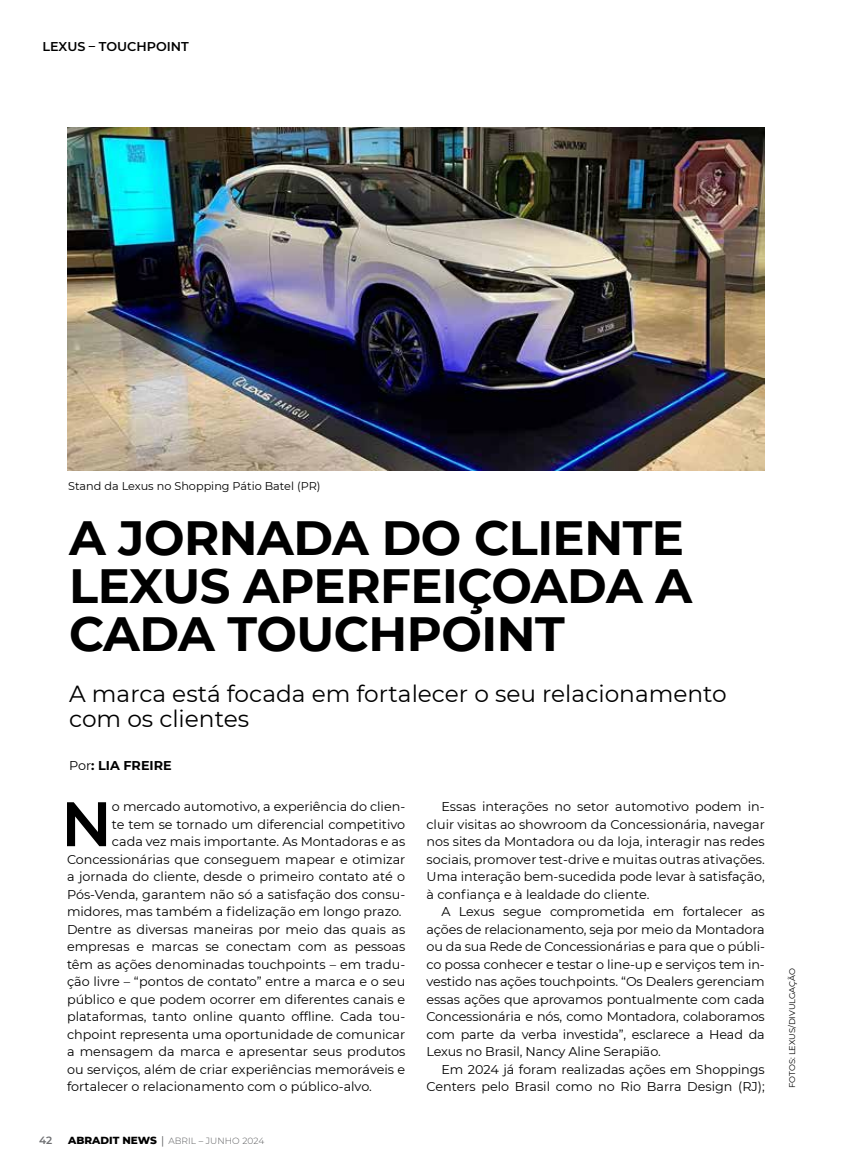
<style>
.page{position:relative;width:851px;height:1170px;background:#fff}
.page>*{position:absolute;margin:0;border:0;box-sizing:border-box;transform-origin:0 0}
.t1{font:600 62.7px "Montserrat";color:#000}
.t2{font:700 48px/48px "Montserrat";letter-spacing:-.01em;color:#000}
.t3{font:23.25px/25.5px "Montserrat";color:#000}
.t4{font:12.75px/17.5px "Montserrat";color:#000;text-align:justify}
.t5{font:600 12.75px "Montserrat";color:#000}
.t6{font:700 12.75px "Montserrat";color:#000}
.t7{font:11.25px "Montserrat";color:#000}
.t8{font:600 10.5px "Montserrat";color:#6d6e71}
.t9{font:300 9px "Montserrat";letter-spacing:.01em;color:#58595b}
.t10{font:8.25px "Montserrat";letter-spacing:-.01em;color:#000}
.s1{font-weight:400}
.s2{font-weight:800;font-size:10.5px;color:#000}
.s3{font-family:"Myriad Pro";font-weight:400;font-size:10.5px}
</style>
<div class="page">
<img style="left:67px;top:128px;width:697px;height:342px">
<p class="t5" style="left:43px;top:38px;width:148px">LEXUS – TOUCHPOINT</p>
<p class="t7" style="left:68px;top:478px;width:254px">Stand da Lexus no Shopping Pátio Batel (PR)</p>
<h2 class="t2" style="left:69px;top:511px;width:624px">A JORNADA DO CLIENTE<br>LEXUS APERFEIÇOADA A<br>CADA TOUCHPOINT</h2>
<h3 class="t3" style="left:69px;top:680px;width:659px">A marca está focada em fortalecer o seu relacionamento com os clientes</h3>
<p class="t6" style="left:69px;top:756px;width:104px"><span class="s1">Por</span>: LIA FREIRE</p>
<h1 class="t1" style="left:61px;top:779px;width:52px">N</h1>
<p class="t4" style="left:112px;top:797px;width:295px">o mercado automotivo, a experiência do clien-</p>
<p class="t4" style="left:112px;top:814px;width:295px">te tem se tornado um diferencial competitivo</p>
<p class="t4" style="left:112px;top:832px;width:295px">cada vez mais importante. As Montadoras e as</p>
<p class="t4" style="left:67px;top:849px;width:340px">Concessionárias que conseguem mapear e otimizar</p>
<p class="t4" style="left:67px;top:867px;width:339px">a jornada do cliente, desde o primeiro contato até o</p>
<p class="t4" style="left:67px;top:884px;width:340px">Pós-Venda, garantem não só a satisfação dos consu-</p>
<p class="t4" style="left:67px;top:902px;width:336px">midores, mas também a fidelização em longo prazo.</p>
<p class="t4" style="left:67px;top:919px;width:340px">Dentre as diversas maneiras por meio das quais as</p>
<p class="t4" style="left:67px;top:937px;width:340px">empresas e marcas se conectam com as pessoas</p>
<p class="t4" style="left:67px;top:954px;width:340px">têm as ações denominadas touchpoints – em tradu-</p>
<p class="t4" style="left:67px;top:972px;width:340px">ção livre – “pontos de contato” entre a marca e o seu</p>
<p class="t4" style="left:67px;top:989px;width:340px">público e que podem ocorrer em diferentes canais e</p>
<p class="t4" style="left:67px;top:1007px;width:340px">plataformas, tanto online quanto offline. Cada tou-</p>
<p class="t4" style="left:67px;top:1024px;width:340px">chpoint representa uma oportunidade de comunicar</p>
<p class="t4" style="left:67px;top:1042px;width:340px">a mensagem da marca e apresentar seus produtos</p>
<p class="t4" style="left:67px;top:1059px;width:340px">ou serviços, além de criar experiências memoráveis e</p>
<p class="t4" style="left:67px;top:1077px;width:306px">fortalecer o relacionamento com o público-alvo.</p>
<p class="t8" style="left:39px;top:1133px;width:15px">42</p>
<p class="t9" style="left:68px;top:1134px;width:198px"><span class="s2">ABRADIT NEWS</span> <span class="s3">|</span> ABRIL – JUNHO 2024</p>
<p class="t4" style="left:426px;top:797px;width:340px;text-indent:15px">Essas interações no setor automotivo podem in&shy;cluir visitas ao showroom da Concessionária, navegar nos sites da Montadora ou da loja, interagir nas redes sociais, promover test-drive e muitas outras ativações.<br>Uma interação bem-sucedida pode levar à satisfação, à confiança e à lealdade do cliente.</p>
<p class="t4" style="left:426px;top:902px;width:340px;text-indent:15px">A Lexus segue comprometida em fortalecer as ações de relacionamento, seja por meio da Montadora ou da sua Rede de Concessionárias e para que o públi&shy;co possa conhecer e testar o line-up e serviços tem in&shy;vestido nas ações touchpoints. “Os Dealers gerenciam essas ações que aprovamos pontualmente com cada Concessionária e nós, como Montadora, colaboramos com parte da verba investida”, esclarece a Head da Lexus no Brasil, Nancy Aline Serapião.</p>
<p class="t4" style="left:426px;top:1059px;width:340px;text-align:right">Em 2024 já foram realizadas ações em Shoppings<br>Centers pelo Brasil como no Rio Barra Design (RJ);</p>
<p class="t10" style="left:786px;top:1087px;width:121px;rotate:-90deg">FOTOS: LEXUS/DIVULGAÇÃO</p>
</div>
